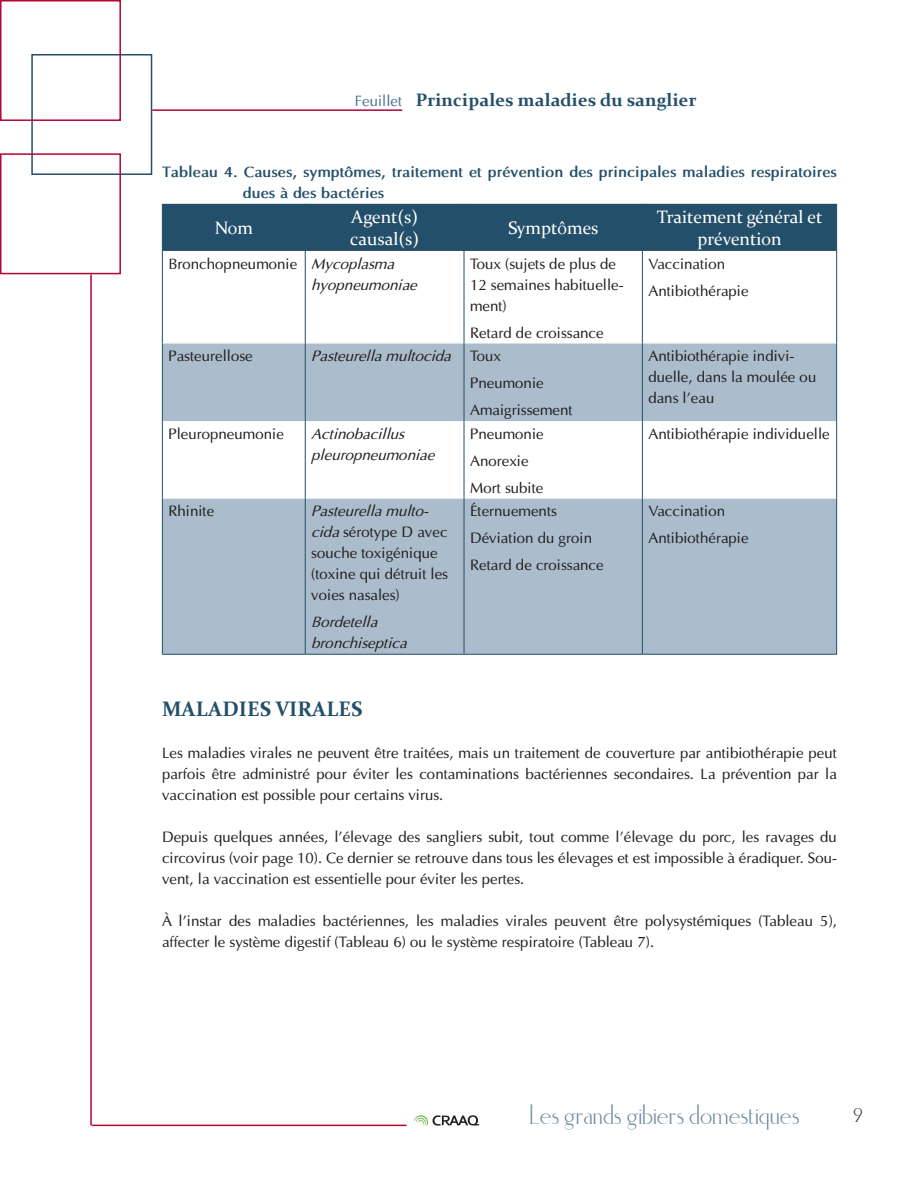
<style>
.page{position:relative;width:918px;height:1188px;background:#fff}
.page>*{position:absolute;margin:0;border:0;box-sizing:border-box;transform-origin:0 0}
.t1{font:27px "Elisia";color:#69879f}
.t2{font:700 21px "Constantia";color:#234f6a}
.t3{font:19.5px "Elisia";color:#231f20}
.t4{font:18px/21.6px "Constantia";color:#fff}
.t5{font:700 18px "Constantia";letter-spacing:.01em;color:#234f6a}
.t6{font:15px/21px "Optima";color:#231f20}
.t7{font:italic 15px/21px "Optima";color:#231f20}
.t8{font:700 15px/21px "Optima";color:#234f6a}
.s1{font-family:"Optima";font-weight:400;font-size:15px;color:#4e718b}
.s2{font-style:normal}
.s3{font-style:italic}
</style>
<div class="page">
<hr style="left:90px;top:274px;width:2px;height:851px;background:#b50536">
<hr style="left:92px;top:1125px;width:315px;height:1px;background:#b50536">
<div style="left:31px;top:54px;width:121px;height:121px;border:2px solid #234f6a"></div>
<div style="left:0;top:153px;width:121px;height:121px;border:2px solid #b50536"></div>
<svg style="left:414px;top:1115px;width:65px;height:11px"></svg>
<hr style="left:152px;top:109px;width:250px;height:2px;background:#b50536">
<div style="left:0;top:0;width:121px;height:121px;border:2px solid #b50536"></div>
<div style="left:163px;top:204px;width:673px;height:47px;background:#234f6a"></div>
<svg style="left:163px;top:344px;width:673px;height:310px;fill:#abbccc"></svg>
<hr style="left:162px;top:204px;width:1px;height:47px;background:#234f6a">
<hr style="left:305px;top:204px;width:1px;height:47px;background:#234f6a">
<hr style="left:464px;top:204px;width:1px;height:47px;background:#234f6a">
<hr style="left:642px;top:204px;width:1px;height:47px;background:#234f6a">
<hr style="left:836px;top:204px;width:1px;height:47px;background:#234f6a">
<hr style="left:162px;top:251px;width:1px;height:93px;background:#234f6a">
<hr style="left:305px;top:251px;width:1px;height:93px;background:#234f6a">
<hr style="left:464px;top:251px;width:1px;height:93px;background:#234f6a">
<hr style="left:642px;top:251px;width:1px;height:93px;background:#234f6a">
<hr style="left:836px;top:251px;width:1px;height:93px;background:#234f6a">
<hr style="left:162px;top:344px;width:1px;height:77px;background:#234f6a">
<hr style="left:305px;top:344px;width:1px;height:77px;background:#234f6a">
<hr style="left:464px;top:344px;width:1px;height:77px;background:#234f6a">
<hr style="left:642px;top:344px;width:1px;height:77px;background:#234f6a">
<hr style="left:836px;top:344px;width:1px;height:77px;background:#234f6a">
<hr style="left:162px;top:421px;width:1px;height:78px;background:#234f6a">
<hr style="left:305px;top:421px;width:1px;height:78px;background:#234f6a">
<hr style="left:464px;top:421px;width:1px;height:78px;background:#234f6a">
<hr style="left:642px;top:421px;width:1px;height:78px;background:#234f6a">
<hr style="left:836px;top:421px;width:1px;height:78px;background:#234f6a">
<hr style="left:162px;top:499px;width:1px;height:155px;background:#234f6a">
<hr style="left:305px;top:499px;width:1px;height:155px;background:#234f6a">
<hr style="left:464px;top:499px;width:1px;height:155px;background:#234f6a">
<hr style="left:642px;top:499px;width:1px;height:155px;background:#234f6a">
<hr style="left:836px;top:499px;width:1px;height:155px;background:#234f6a">
<hr style="left:162px;top:654px;width:143px;height:1px;background:#234f6a">
<hr style="left:305px;top:654px;width:159px;height:1px;background:#234f6a">
<hr style="left:464px;top:654px;width:178px;height:1px;background:#234f6a">
<hr style="left:642px;top:654px;width:195px;height:1px;background:#234f6a">
<p class="t5" style="left:355px;top:88px;width:343px"><span class="s1">Feuillet</span> Principales maladies du sanglier</p>
<p class="t8" style="left:243px;top:161px;width:596px;text-indent:-81px">Tableau 4. Causes, symptômes, traitement et prévention des principales maladies respiratoires dues à des bactéries</p>
<p class="t4" style="left:215px;top:216px;width:40px">Nom</p>
<p class="t4" style="left:350px;top:206px;width:70px">Agent(s) causal(s)</p>
<p class="t4" style="left:508px;top:216px;width:92px">Symptômes</p>
<p class="t4" style="left:657px;top:206px;width:167px;text-align:center">Traitement général et prévention</p>
<p class="t7" style="left:311px;top:253px;width:107px;text-indent:-143px"><span class="s2">Bronchopneumonie</span> Mycoplasma hyopneumoniae</p>
<p class="t6" style="left:470px;top:253px;width:155px">Toux (sujets de plus de<br>12 semaines habituelle&shy;ment)</p>
<p class="t6" style="left:470px;top:322px;width:135px">Retard de croissance</p>
<p class="t6" style="left:648px;top:250px;width:102px;line-height:27px">Vaccination<br>Antibiothérapie</p>
<p class="t6" style="left:168px;top:345px;width:86px">Pasteurellose</p>
<p class="t7" style="left:311px;top:345px;width:141px">Pasteurella multocida</p>
<p class="t6" style="left:470px;top:342px;width:104px;line-height:27px">Toux<br>Pneumonie<br>Amaigrissement</p>
<p class="t6" style="left:648px;top:345px;width:170px">Antibiothérapie indivi&shy;duelle, dans la moulée ou dans l’eau</p>
<p class="t6" style="left:168px;top:423px;width:117px">Pleuropneumonie</p>
<p class="t7" style="left:311px;top:423px;width:125px">Actinobacillus pleuropneumoniae</p>
<p class="t6" style="left:470px;top:420px;width:75px;line-height:27px">Pneumonie<br>Anorexie<br>Mort subite</p>
<p class="t6" style="left:648px;top:423px;width:183px">Antibiothérapie individuelle</p>
<p class="t6" style="left:168px;top:501px;width:47px">Rhinite</p>
<p class="t6" style="left:311px;top:501px;width:138px"><span class="s3">Pasteurella multo&shy;cida</span> sérotype D avec souche toxigénique (toxine qui détruit les voies nasales)</p>
<p class="t7" style="left:311px;top:612px;width:97px">Bordetella bronchiseptica</p>
<p class="t6" style="left:470px;top:498px;width:135px;line-height:27px">Éternuements<br>Déviation du groin<br>Retard de croissance</p>
<p class="t6" style="left:648px;top:498px;width:102px;line-height:27px">Vaccination<br>Antibiothérapie</p>
<h2 class="t2" style="left:162px;top:694px;width:202px">MALADIES VIRALES</h2>
<p class="t6" style="left:162px;top:742px;width:676px;text-align:justify">Les maladies virales ne peuvent être traitées, mais un traitement de couverture par antibiothérapie peut parfois être administré pour éviter les contaminations bactériennes secondaires. La prévention par la vaccination est possible pour certains virus.</p>
<p class="t6" style="left:162px;top:826px;width:677px;text-align:justify">Depuis quelques années, l’élevage des sangliers subit, tout comme l’élevage du porc, les ravages du circovirus (voir page 10). Ce dernier se retrouve dans tous les élevages et est impossible à éradiquer. Sou&shy;vent, la vaccination est essentielle pour éviter les pertes.</p>
<p class="t6" style="left:162px;top:910px;width:676px">À l’instar des maladies bactériennes, les maladies virales peuvent être polysystémiques (Tableau 5), affecter le système digestif (Tableau 6) ou le système respiratoire (Tableau 7).</p>
<h1 class="t1" style="left:529px;top:1102px;width:272px">Les grands gibiers domestiques</h1>
<h3 class="t3" style="left:854px;top:1106px;width:11px">9</h3>
</div>
